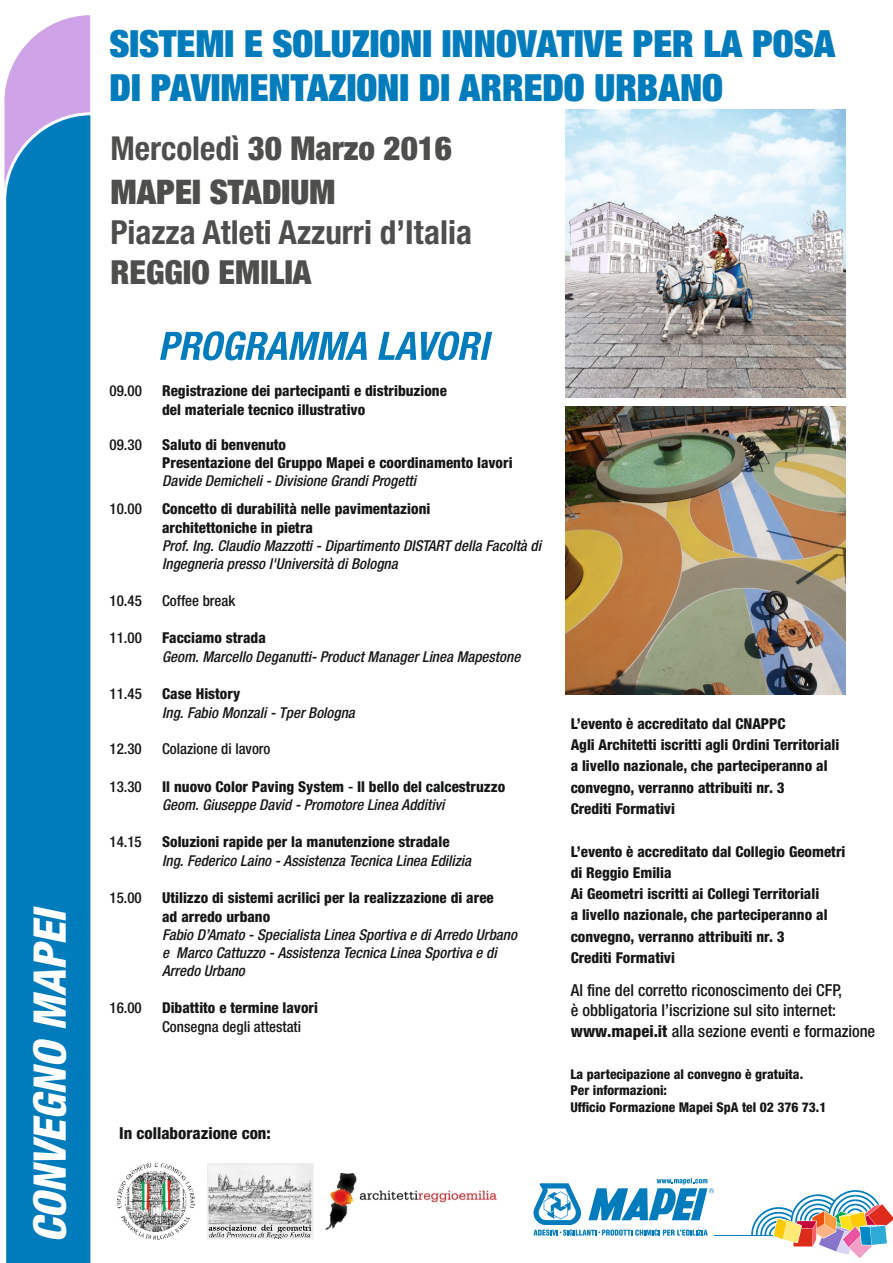
<style>
.page{position:relative;width:893px;height:1263px;background:#fff}
.page>*{position:absolute;margin:0;border:0;box-sizing:border-box;transform-origin:0 0}
.t1{font:italic 800 condensed 45px "Helvetica Neue LTW1 G";color:#fff}
.t2{font:700 37.5px/44.4px "Helvetica Neue LTW1 G";color:#007bbc}
.t3{font:700 33.9px "Helvetica Neue LTW1 G";color:#4e4e4d}
.t4{font:700 condensed 33.15px "Helvetica Neue LTW1 G";color:#4e4e4d}
.t5{font:700 33.15px "Helvetica Neue LTW1 G";color:#4e4e4d}
.t6{font:700 33px "Helvetica Neue LTW1 G";color:#4e4e4d}
.t7{font:500 condensed 16.5px/20.5px "Helvetica Neue LTW1 G";color:#151616}
.t8{font:800 condensed 16.5px "Helvetica Neue LTW1 G";color:#151616}
.t9{font:800 condensed 15px/21.3px "Helvetica Neue LTW1 G";color:#151616}
.t10{font:italic 500 condensed 15px/18.3px "Helvetica Neue LTW1 G";color:#151616}
.t11{font:500 condensed 15px "Helvetica Neue LTW1 G";color:#151616}
.t12{font:800 condensed 13.5px/16.2px "Helvetica Neue LTW1 G";color:#151616}
.s1{font-stretch:condensed}
.s2{font-weight:500}
.s3{font-weight:500;font-style:italic}
.s4{font-weight:800}
</style>
<div class="page">
<svg style="left:160px;top:331px;width:207px;height:29px"></svg>
<svg style="left:378px;top:331px;width:114px;height:29px"></svg>
<svg style="left:4px;top:15px;width:87px;height:96px;fill:#cfa3e7"></svg>
<div style="left:4px;top:111px;width:87px;height:1152px;background:#007bbc"></div>
<hr style="left:714px;top:1235px;width:64px;height:1px;background:#007bbc">
<svg style="left:751px;top:1190px;width:142px;height:68px"></svg>
<svg style="left:533px;top:1178px;width:181px;height:58px"></svg>
<img style="left:566px;top:110px;width:279px;height:287px">
<img style="left:566px;top:407px;width:279px;height:287px">
<img style="left:207px;top:1163px;width:106px;height:76px">
<img style="left:118px;top:1163px;width:77px;height:77px">
<img style="left:326px;top:1173px;width:170px;height:56px">
<h1 class="t1" style="left:34px;top:1243px;width:335px;rotate:-90deg">CONVEGNO MAPEI</h1>
<h2 class="t2" style="left:109px;top:26px;width:727px">SISTEMI E SOLUZIONI INNOVATIVE PER LA POSA<br>DI PAVIMENTAZIONI DI ARREDO URBANO</h2>
<h3 class="t6" style="left:110px;top:136px;width:343px"><span class="s1">Mercoledì</span> 30 Marzo 2016</h3>
<h3 class="t3" style="left:110px;top:180px;width:227px">MAPEI STADIUM</h3>
<h3 class="t4" style="left:110px;top:221px;width:363px">Piazza Atleti Azzurri d’Italia</h3>
<h3 class="t5" style="left:110px;top:260px;width:203px">REGGIO EMILIA</h3>
<p class="t11" style="left:109px;top:386px;width:34px">09.00</p>
<p class="t9" style="left:162px;top:384px;width:286px;line-height:18.9px">Registrazione dei partecipanti e distribuzione del materiale tecnico illustrativo</p>
<p class="t11" style="left:109px;top:439px;width:34px">09.30</p>
<p class="t9" style="left:162px;top:437px;width:352px;line-height:18.9px">Saluto di benvenuto<br>Presentazione del Gruppo Mapei e coordinamento lavori</p>
<p class="t10" style="left:162px;top:474px;width:255px">Davide Demicheli - Divisione Grandi Progetti</p>
<p class="t11" style="left:109px;top:503px;width:34px">10.00</p>
<p class="t9" style="left:162px;top:501px;width:270px;line-height:18.9px">Concetto di durabilità nelle pavimentazioni architettoniche in pietra</p>
<p class="t10" style="left:162px;top:538px;width:380px">Prof. Ing. Claudio Mazzotti - Dipartimento DISTART della Facoltà di<br>Ingegneria presso l'Università di Bologna</p>
<p class="t11" style="left:109px;top:595px;width:34px">10.45</p>
<p class="t11" style="left:162px;top:595px;width:75px">Coffee break</p>
<p class="t11" style="left:109px;top:632px;width:34px">11.00</p>
<p class="t9" style="left:162px;top:629px;width:105px">Facciamo strada</p>
<p class="t10" style="left:162px;top:649px;width:360px">Geom. Marcello Deganutti- Product Manager Linea Mapestone</p>
<p class="t11" style="left:109px;top:688px;width:34px">11.45</p>
<p class="t9" style="left:162px;top:685px;width:80px">Case History</p>
<p class="t10" style="left:162px;top:705px;width:194px">Ing. Fabio Monzali - Tper Bologna</p>
<p class="t11" style="left:109px;top:743px;width:34px">12.30</p>
<p class="t11" style="left:162px;top:743px;width:110px">Colazione di lavoro</p>
<p class="t11" style="left:109px;top:781px;width:34px">13.30</p>
<p class="t9" style="left:162px;top:779px;width:345px;line-height:18.6px">Il nuovo Color Paving System <span class="s2">-</span> Il bello del calcestruzzo<br><span class="s3">Geom. Giuseppe David - Promotore Linea Additivi</span></p>
<p class="t11" style="left:109px;top:836px;width:34px">14.15</p>
<p class="t9" style="left:162px;top:833px;width:289px">Soluzioni rapide per la manutenzione stradale</p>
<p class="t10" style="left:162px;top:853px;width:311px">Ing. Federico Laino - Assistenza Tecnica Linea Edilizia</p>
<p class="t11" style="left:109px;top:892px;width:34px">15.00</p>
<p class="t10" style="left:162px;top:927px;width:356px">Fabio D’Amato - Specialista Linea Sportiva e di Arredo Urbano e Marco Cattuzzo - Assistenza Tecnica Linea Sportiva e di<br>Arredo Urbano</p>
<p class="t11" style="left:109px;top:1003px;width:34px">16.00</p>
<p class="t9" style="left:162px;top:999px;width:157px">Dibattito e termine lavori</p>
<p class="t11" style="left:162px;top:1021px;width:140px">Consegna degli attestati</p>
<p class="t9" style="left:162px;top:890px;width:333px;line-height:18.9px">Utilizzo di sistemi acrilici per la realizzazione di aree ad arredo urbano</p>
<p class="t8" style="left:119px;top:1127px;width:153px">In collaborazione con:</p>
<p class="t9" style="left:571px;top:715px;width:270px">L’evento è accreditato dal CNAPPC<br>Agli Architetti iscritti agli Ordini Territoriali a livello nazionale, che parteciperanno al convegno, verranno attribuiti nr. 3<br>Crediti Formativi</p>
<p class="t9" style="left:571px;top:843px;width:276px">L’evento è accreditato dal Collegio Geometri di Reggio Emilia<br>Ai Geometri iscritti ai Collegi Territoriali<br>a livello nazionale, che parteciperanno al convegno, verranno attribuiti nr. 3<br>Crediti Formativi</p>
<p class="t7" style="left:571px;top:982px;width:306px">Al fine del corretto riconoscimento dei CFP,<br>è obbligatoria l’iscrizione sul sito internet: <span class="s4">www.mapei.it</span> alla sezione eventi e formazione</p>
<p class="t12" style="left:570px;top:1068px;width:258px">La partecipazione al convegno è gratuita.<br>Per informazioni:<br>Ufficio Formazione Mapei SpA tel 02 376 73.1</p>
</div>
